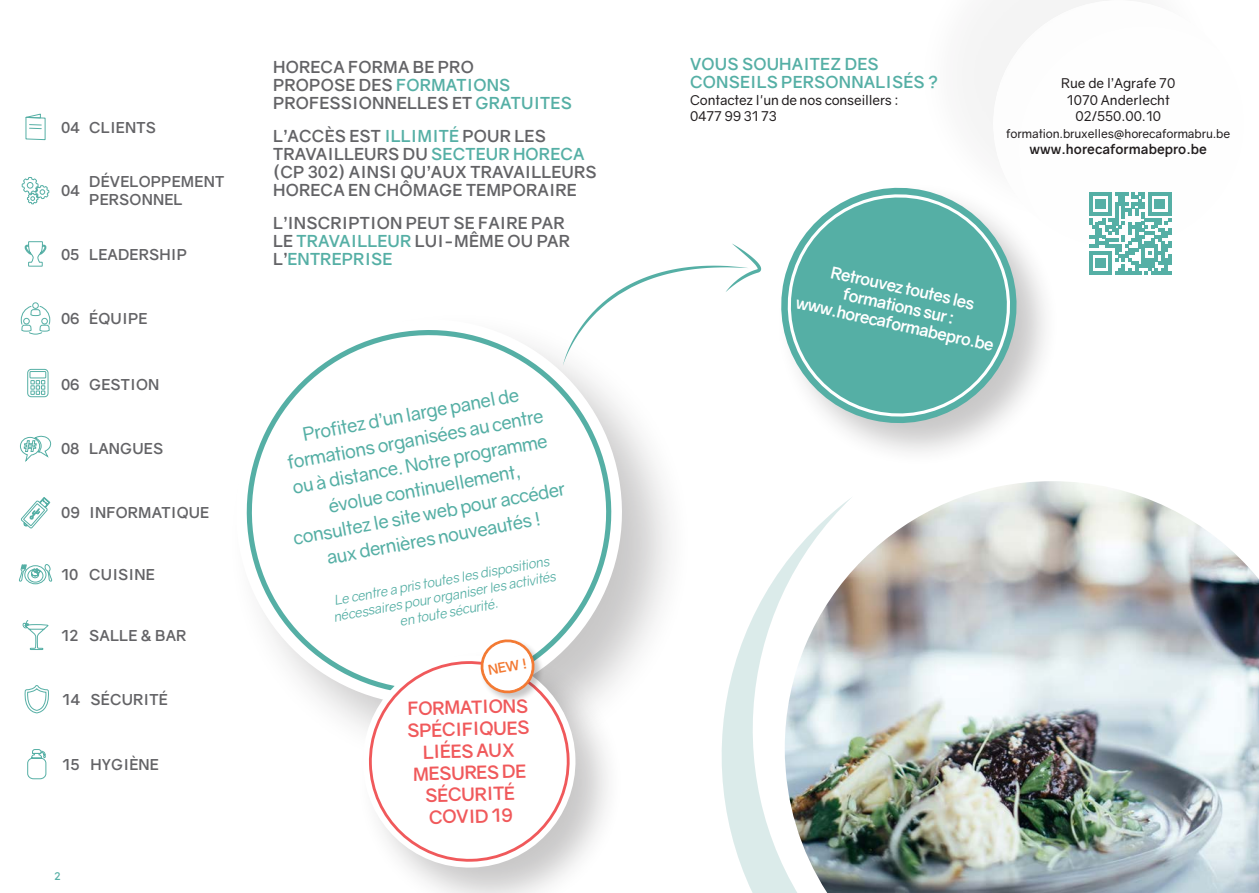
<style>
.page{position:relative;width:1259px;height:893px;background:#fff}
.page>*{position:absolute;margin:0;border:0;box-sizing:border-box;transform-origin:0 0}
.TEXTE{font:18.6px/25.2px "Gravity";color:#55afa5;text-align:center}
.TEXTE-2{font:700 18.15px/21.8px "Gravity";color:#f0595b;text-align:center}
.TITRE_COLLABORATION{font:700 16.5px/18px "Gravity";letter-spacing:.01em;color:#636366}
.TEXTE-3{font:700 16.5px/18.3px "Gravity";color:#fff;text-align:center}
.TITRE_COLLABORATION-2{font:700 16.5px/18px "Gravity";letter-spacing:.01em;color:#55afa5}
.TITRE_COLLABORATION-3{font:700 15px/18px "Gravity";letter-spacing:.01em;color:#636366}
.TEXTE-4{font:700 13.65px "Gravity";color:#f37932}
.TEXTE-5{font:italic 13.5px/16.2px "Gravity";color:#55afa5;text-align:center}
.TEXTE-6{font:13.5px "Gravity";letter-spacing:-.01em;color:#231f20}
.TEXTE-7{font:700 13.5px "Gravity";color:#231f20}
.TEXTE-8{font:12px "Gravity";letter-spacing:-.01em;color:#231f20}
.t1{font:700 10.5px "Gravity";color:#55afa5}
.s1{color:#55afa5}
</style>
<div class="page">
<div style="left:774px;top:181px;width:286px;height:286px;background:#231f20;opacity:.25"></div>
<svg style="left:774px;top:181px;width:253px;height:253px"></svg>
<svg style="left:775px;top:182px;width:247px;height:243px"></svg>
<div style="left:226px;top:309px;width:467px;height:468px;background:#231f20;opacity:.25"></div>
<svg style="left:226px;top:309px;width:412px;height:412px"></svg>
<svg style="left:234px;top:318px;width:390px;height:389px"></svg>
<div style="left:914px;top:0;width:308px;height:229px;background:#231f20;opacity:.05"></div>
<div style="left:991px;top:0;width:254px;height:248px;background:#fefefe"></div>
<svg style="left:1089px;top:192px;width:82px;height:82px"></svg>
<svg style="left:563px;top:243px;width:198px;height:123px"></svg>
<div style="left:356px;top:648px;width:269px;height:245px;background:#231f20;opacity:.25"></div>
<svg style="left:361px;top:654px;width:216px;height:215px"></svg>
<svg style="left:369px;top:637px;width:200px;height:226px"></svg>
<img style="left:721px;top:496px;width:538px;height:397px">
<svg style="left:25px;top:114px;width:21px;height:26px"></svg>
<svg style="left:22px;top:177px;width:27px;height:27px"></svg>
<svg style="left:24px;top:241px;width:23px;height:26px"></svg>
<svg style="left:21px;top:302px;width:29px;height:33px"></svg>
<svg style="left:27px;top:369px;width:22px;height:28px"></svg>
<svg style="left:20px;top:436px;width:31px;height:26px"></svg>
<svg style="left:19px;top:564px;width:33px;height:20px"></svg>
<svg style="left:21px;top:497px;width:29px;height:31px"></svg>
<svg style="left:22px;top:620px;width:27px;height:30px"></svg>
<svg style="left:25px;top:685px;width:24px;height:28px"></svg>
<svg style="left:27px;top:749px;width:19px;height:30px"></svg>
<p class="TITRE_COLLABORATION-3" style="left:61px;top:118px;width:21px">04</p>
<p class="TITRE_COLLABORATION-3" style="left:89px;top:118px;width:68px">CLIENTS</p>
<p class="TITRE_COLLABORATION-3" style="left:61px;top:182px;width:21px">04</p>
<p class="TITRE_COLLABORATION-3" style="left:89px;top:173px;width:136px">DÉVELOPPEMENT<br>PERSONNEL</p>
<p class="TITRE_COLLABORATION-3" style="left:61px;top:245px;width:20px">05</p>
<p class="TITRE_COLLABORATION-3" style="left:89px;top:245px;width:99px">LEADERSHIP</p>
<p class="TITRE_COLLABORATION-3" style="left:61px;top:310px;width:20px">06</p>
<p class="TITRE_COLLABORATION-3" style="left:89px;top:310px;width:60px">ÉQUIPE</p>
<p class="TITRE_COLLABORATION-3" style="left:61px;top:375px;width:20px">06</p>
<p class="TITRE_COLLABORATION-3" style="left:89px;top:375px;width:72px">GESTION</p>
<p class="TITRE_COLLABORATION-3" style="left:61px;top:440px;width:20px">08</p>
<p class="TITRE_COLLABORATION-3" style="left:89px;top:440px;width:75px">LANGUES</p>
<p class="TITRE_COLLABORATION-3" style="left:61px;top:504px;width:21px">09</p>
<p class="TITRE_COLLABORATION-3" style="left:89px;top:504px;width:122px">INFORMATIQUE</p>
<p class="TITRE_COLLABORATION-3" style="left:61px;top:565px;width:19px">10</p>
<p class="TITRE_COLLABORATION-3" style="left:89px;top:565px;width:67px">CUISINE</p>
<p class="TITRE_COLLABORATION-3" style="left:61px;top:626px;width:19px">12</p>
<p class="TITRE_COLLABORATION-3" style="left:89px;top:626px;width:99px">SALLE &amp; BAR</p>
<p class="TITRE_COLLABORATION-3" style="left:62px;top:690px;width:20px">14</p>
<p class="TITRE_COLLABORATION-3" style="left:91px;top:690px;width:79px">SÉCURITÉ</p>
<p class="TITRE_COLLABORATION-3" style="left:62px;top:755px;width:19px">15</p>
<p class="TITRE_COLLABORATION-3" style="left:91px;top:755px;width:70px">HYGIÈNE</p>
<p class="t1" style="left:54px;top:870px;width:8px">2</p>
<p class="TITRE_COLLABORATION" style="left:273px;top:58px;width:300px">HORECA FORMA BE PRO<br>PROPOSE DES <span class="s1">FORMATIONS<br></span>PROFESSIONNELLES ET <span class="s1">GRATUITES</span></p>
<p class="TITRE_COLLABORATION" style="left:273px;top:127px;width:325px">L’ACCÈS EST <span class="s1">ILLIMITÉ</span> POUR LES<br>TRAVAILLEURS DU <span class="s1">SECTEUR HORECA </span>(CP 302) AINSI QU’AUX TRAVAILLEURS<br>HORECA EN CHÔMAGE TEMPORAIRE</p>
<p class="TITRE_COLLABORATION" style="left:273px;top:214px;width:298px">L’INSCRIPTION PEUT SE FAIRE PAR<br>LE <span class="s1">TRAVAILLEUR</span> LUI-MÊME OU PAR<br>L’<span class="s1">ENTREPRISE</span></p>
<p class="TEXTE" style="left:272px;top:428px;width:278px;rotate:-11deg">Profitez d’un large panel de formations organisées au centre ou à distance. Notre programme évolue continuellement, consultez le site web pour accéder aux dernières nouveautés !</p>
<p class="TEXTE-5" style="left:329px;top:592px;width:227px;rotate:-10deg">Le centre a pris toutes les dispositions nécessaires pour organiser les activités en toute sécurité.</p>
<p class="TEXTE-4" style="left:487px;top:662px;width:41px;rotate:-10deg">NEW !</p>
<p class="TEXTE-2" style="left:406px;top:699px;width:124px;rotate:-2deg">FORMATIONS<br>SPÉCIFIQUES<br>LIÉES AUX<br>MESURES DE<br>SÉCURITÉ<br>COVID 19</p>
<p class="TITRE_COLLABORATION-2" style="left:690px;top:55px;width:249px">VOUS SOUHAITEZ DES<br>CONSEILS PERSONNALISÉS ?</p>
<p class="TEXTE-6" style="left:690px;top:92px;width:210px">Contactez l'un de nos conseillers :</p>
<p class="TEXTE-6" style="left:690px;top:108px;width:88px">0477 99 31 73</p>
<p class="TEXTE-6" style="left:1061px;top:75px;width:115px">Rue de l’Agrafe 70</p>
<p class="TEXTE-6" style="left:1066px;top:92px;width:104px">1070 Anderlecht</p>
<p class="TEXTE-6" style="left:1075px;top:108px;width:87px">02/550.00.10</p>
<p class="TEXTE-8" style="left:1006px;top:126px;width:226px">formation.bruxelles@horecaformabru.be</p>
<p class="TEXTE-7" style="left:1029px;top:141px;width:179px">www.horecaformabepro.be</p>
<p class="TEXTE-3" style="left:806px;top:256px;width:204px;rotate:13deg">Retrouvez toutes les formations sur : www.horecaformabepro.be</p>
</div>
